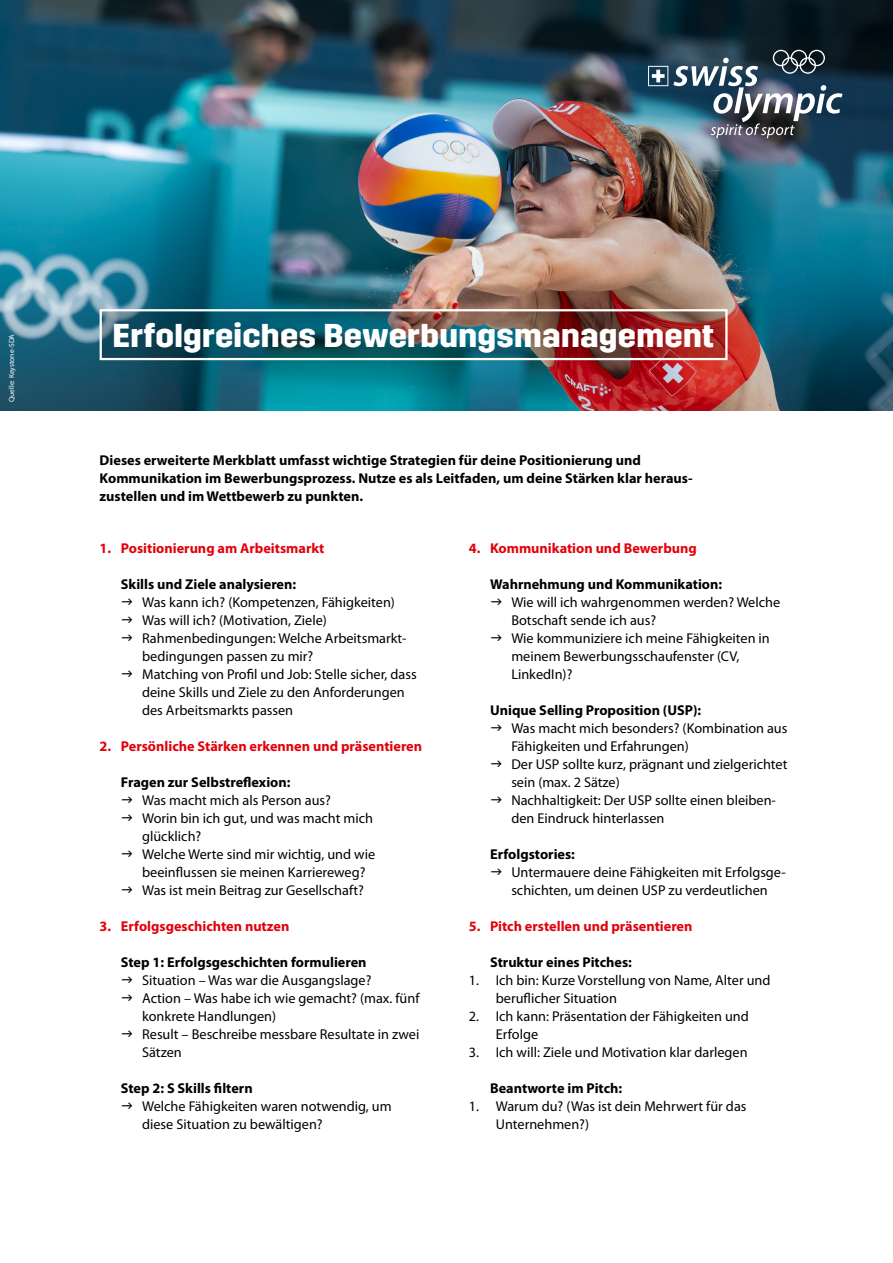
<style>
.page{position:relative;width:893px;height:1263px;background:#fff}
.page>*{position:absolute;margin:0;border:0;box-sizing:border-box;transform-origin:0 0}
.t1{font:700 33px "Trim";letter-spacing:.01em;color:#fff}
.t2{font:14.25px/18px "Myriad Pro";color:#000}
.t3{font:700 14.25px/18px "Myriad Pro";color:#000}
.t4{font:700 14.25px "Myriad Pro";color:#e3000b}
.t5{font:7.5px "Myriad Pro";color:#fff}
</style>
<div class="page">
<img style="left:0;top:0;width:30px;height:410px">
<img style="left:30px;top:0;width:863px;height:410px">
<div style="left:626px;top:27px;width:238px;height:132px;background:#000;opacity:.2"></div>
<img style="left:648px;top:50px;width:195px;height:88px">
<svg style="left:103px;top:312px;width:622px;height:45px;background:#3c474e"></svg>
<div style="left:100px;top:309px;width:628px;height:51px;border:2px solid #fff"></div>
<p class="t5" style="left:8px;top:402px;width:69px;rotate:-90deg">Quelle: Keystone-SDA</p>
<h1 class="t1" style="left:112px;top:317px;width:603px">Erfolgreiches Bewerbungsmanagement</h1>
<p class="t3" style="left:100px;top:451px;width:594px">Dieses erweiterte Merkblatt umfasst wichtige Strategien für deine Positionierung und<br>Kommunikation im Bewerbungsprozess. Nutze es als Leitfaden, um deine Stärken klar heraus&shy;zustellen und im Wettbewerb zu punkten.</p>
<p class="t4" style="left:469px;top:540px;width:230px">4. Kommunikation und Bewerbung</p>
<p class="t3" style="left:490px;top:575px;width:234px">Wahrnehmung und Kommunikation:</p>
<p class="t2" style="left:511px;top:593px;width:270px">Wie will ich wahrgenommen werden? Welche<br>Botschaft sende ich aus?<br>Wie kommuniziere ich meine Fähigkeiten in meinem Bewerbungsschaufenster (CV,<br>LinkedIn)?</p>
<p class="t3" style="left:490px;top:701px;width:213px">Unique Selling Proposition (USP):</p>
<p class="t2" style="left:511px;top:719px;width:278px">Was macht mich besonders? (Kombination aus Fähigkeiten und Erfahrungen)<br>Der USP sollte kurz, prägnant und zielgerichtet sein (max. 2 Sätze)<br>Nachhaltigkeit: Der USP sollte einen bleiben&shy;den Eindruck hinterlassen</p>
<p class="t3" style="left:490px;top:845px;width:86px">Erfolgstories:</p>
<p class="t2" style="left:511px;top:863px;width:276px">Untermauere deine Fähigkeiten mit Erfolgsge&shy;schichten, um deinen USP zu verdeutlichen</p>
<p class="t4" style="left:469px;top:918px;width:225px">5. Pitch erstellen und präsentieren</p>
<p class="t3" style="left:490px;top:953px;width:143px">Struktur eines Pitches:</p>
<p class="t2" style="left:496px;top:971px;width:276px;text-indent:-27px">1. Ich bin: Kurze Vorstellung von Name, Alter und beruflicher Situation</p>
<p class="t2" style="left:496px;top:1007px;width:254px;text-indent:-27px">2. Ich kann: Präsentation der Fähigkeiten und<br>Erfolge</p>
<p class="t2" style="left:469px;top:1043px;width:280px">3. Ich will: Ziele und Motivation klar darlegen</p>
<p class="t3" style="left:490px;top:1079px;width:134px">Beantworte im Pitch:</p>
<p class="t2" style="left:496px;top:1097px;width:252px;text-indent:-27px">1. Warum du? (Was ist dein Mehrwert für das<br>Unternehmen?)</p>
<p class="t4" style="left:100px;top:540px;width:226px">1. Positionierung am Arbeitsmarkt</p>
<p class="t3" style="left:121px;top:575px;width:177px">Skills und Ziele analysieren:</p>
<p class="t2" style="left:142px;top:594px;width:276px">Was kann ich? (Kompetenzen, Fähigkeiten)<br>Was will ich? (Motivation, Ziele)<br>Rahmenbedingungen: Welche Arbeitsmarkt&shy;bedingungen passen zu mir?<br>Matching von Profil und Job: Stelle sicher, dass deine Skills und Ziele zu den Anforderungen des Arbeitsmarkts passen</p>
<p class="t4" style="left:100px;top:738px;width:324px">2. Persönliche Stärken erkennen und präsentieren</p>
<p class="t3" style="left:121px;top:773px;width:171px">Fragen zur Selbstreflexion:</p>
<p class="t2" style="left:142px;top:792px;width:235px">Was macht mich als Person aus?<br>Worin bin ich gut, und was macht mich glücklich?<br>Welche Werte sind mir wichtig, und wie beeinflussen sie meinen Karriereweg?<br>Was ist mein Beitrag zur Gesellschaft?</p>
<p class="t4" style="left:100px;top:918px;width:191px">3. Erfolgsgeschichten nutzen</p>
<p class="t3" style="left:121px;top:953px;width:247px">Step 1: Erfolgsgeschichten formulieren</p>
<p class="t2" style="left:142px;top:972px;width:279px">Situation – Was war die Ausgangslage?<br>Action – Was habe ich wie gemacht? (max. fünf konkrete Handlungen)<br>Result – Beschreibe messbare Resultate in zwei<br>Sätzen</p>
<p class="t3" style="left:121px;top:1079px;width:133px">Step 2: S Skills filtern</p>
<p class="t2" style="left:142px;top:1098px;width:251px">Welche Fähigkeiten waren notwendig, um diese Situation zu bewältigen?</p>
</div>
